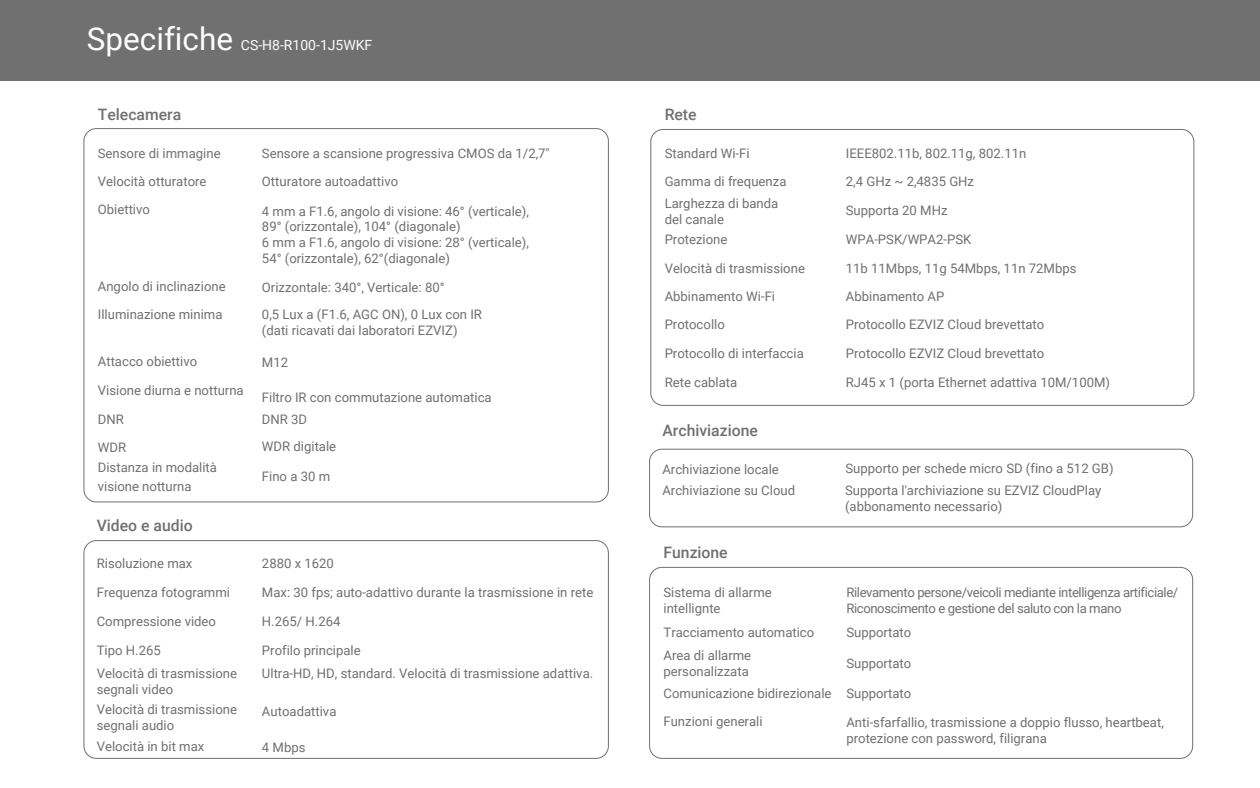
<style>
.page{position:relative;width:1260px;height:788px;background:#fff}
.page>*{position:absolute;margin:0;border:0;box-sizing:border-box;transform-origin:0 0}
.t1{font:31.5px "Roboto";color:#fcfdfd}
.t2{font:500 15.75px "Roboto";color:#717071}
.t3{font:14px "Roboto";color:#fcfdfd}
.t4{font:13.12px/15.8px "Roboto";color:#717071}
.t5{font:13.12px/15.8px "Roboto";letter-spacing:-.03em;color:#717071}
</style>
<div class="page">
<div style="left:0;top:0;width:1260px;height:80px;background:#717071"></div>
<div style="left:83px;top:540px;width:526px;height:218px;border:1px solid #717071;border-radius:12px"></div>
<div style="left:649px;top:448px;width:544px;height:79px;border:1px solid #717071;border-radius:12px"></div>
<div style="left:650px;top:129px;width:544px;height:277px;border:1px solid #717071;border-radius:12px"></div>
<div style="left:649px;top:567px;width:544px;height:191px;border:1px solid #717071;border-radius:12px"></div>
<h1 class="t1" style="left:87px;top:16px;width:148px">Specifiche</h1>
<p class="t3" style="left:241px;top:35px;width:133px">CS-H8-R100-1J5WKF</p>
<p class="t2" style="left:98px;top:103px;width:85px">Telecamera</p>
<p class="t4" style="left:98px;top:144px;width:124px">Sensore di immagine</p>
<p class="t4" style="left:262px;top:144px;width:289px">Sensore a scansione progressiva CMOS da 1/2,7"</p>
<p class="t4" style="left:98px;top:173px;width:110px">Velocità otturatore</p>
<p class="t4" style="left:262px;top:173px;width:138px">Otturatore autoadattivo</p>
<p class="t4" style="left:98px;top:201px;width:54px">Obiettivo</p>
<p class="t4" style="left:262px;top:203px;width:269px">4 mm a F1.6, angolo di visione: 46° (verticale), 89° (orizzontale), 104° (diagonale)<br>6 mm a F1.6, angolo di visione: 28° (verticale), 54° (orizzontale), 62°(diagonale)</p>
<p class="t4" style="left:98px;top:278px;width:129px">Angolo di inclinazione</p>
<p class="t4" style="left:262px;top:278px;width:184px">Orizzontale: 340°, Verticale: 80°</p>
<p class="t4" style="left:98px;top:306px;width:126px">Illuminazione minima</p>
<p class="t4" style="left:262px;top:306px;width:222px">0,5 Lux a (F1.6, AGC ON), 0 Lux con IR (dati ricavati dai laboratori EZVIZ)</p>
<p class="t4" style="left:98px;top:352px;width:101px">Attacco obiettivo</p>
<p class="t4" style="left:262px;top:353px;width:28px">M12</p>
<p class="t4" style="left:98px;top:382px;width:147px">Visione diurna e notturna</p>
<p class="t4" style="left:98px;top:405px;width:30px;line-height:28.3px">DNR<br>WDR</p>
<p class="t4" style="left:262px;top:388px;width:231px">Filtro IR con commutazione automatica</p>
<p class="t4" style="left:262px;top:438px;width:76px">WDR digitale</p>
<p class="t4" style="left:262px;top:411px;width:47px">DNR 3D</p>
<p class="t4" style="left:98px;top:457px;width:121px;line-height:19.2px">Distanza in modalità visione notturna</p>
<p class="t4" style="left:262px;top:468px;width:70px">Fino a 30 m</p>
<p class="t2" style="left:97px;top:514px;width:97px">Video e audio</p>
<p class="t4" style="left:97px;top:555px;width:97px">Risoluzione max</p>
<p class="t4" style="left:262px;top:555px;width:74px">2880 x 1620</p>
<p class="t4" style="left:97px;top:584px;width:135px">Frequenza fotogrammi</p>
<p class="t4" style="left:262px;top:584px;width:333px">Max: 30 fps; auto-adattivo durante la trasmissione in rete</p>
<p class="t4" style="left:97px;top:613px;width:121px">Compressione video</p>
<p class="t4" style="left:262px;top:613px;width:80px">H.265/ H.264</p>
<p class="t4" style="left:97px;top:642px;width:66px">Tipo H.265</p>
<p class="t4" style="left:262px;top:642px;width:100px">Profilo principale</p>
<p class="t4" style="left:97px;top:664px;width:142px">Velocità di trasmissione segnali video</p>
<p class="t4" style="left:262px;top:664px;width:333px">Ultra-HD, HD, standard. Velocità di trasmissione adattiva.</p>
<p class="t4" style="left:97px;top:701px;width:142px">Velocità di trasmissione segnali audio</p>
<p class="t4" style="left:262px;top:703px;width:76px">Autoadattiva</p>
<p class="t4" style="left:97px;top:737px;width:109px">Velocità in bit max</p>
<p class="t4" style="left:262px;top:738px;width:45px">4 Mbps</p>
<p class="t2" style="left:665px;top:103px;width:33px">Rete</p>
<p class="t4" style="left:665px;top:144px;width:86px">Standard Wi-Fi</p>
<p class="t4" style="left:846px;top:144px;width:182px">IEEE802.11b, 802.11g, 802.11n</p>
<p class="t4" style="left:665px;top:173px;width:123px">Gamma di frequenza</p>
<p class="t4" style="left:846px;top:173px;width:130px">2,4 GHz ~ 2,4835 GHz</p>
<p class="t4" style="left:665px;top:195px;width:115px">Larghezza di banda del canale</p>
<p class="t4" style="left:846px;top:202px;width:103px">Supporta 20 MHz</p>
<p class="t4" style="left:665px;top:231px;width:64px">Protezione</p>
<p class="t4" style="left:846px;top:231px;width:127px">WPA-PSK/WPA2-PSK</p>
<p class="t4" style="left:665px;top:253px;width:142px;line-height:28.1px">Velocità di trasmissione<br>Abbinamento Wi-Fi</p>
<p class="t4" style="left:846px;top:253px;width:232px;line-height:28.1px">11b 11Mbps, 11g 54Mbps, 11n 72Mbps<br>Abbinamento AP</p>
<p class="t4" style="left:665px;top:316px;width:62px">Protocollo</p>
<p class="t4" style="left:846px;top:316px;width:200px">Protocollo EZVIZ Cloud brevettato</p>
<p class="t4" style="left:665px;top:345px;width:141px">Protocollo di interfaccia</p>
<p class="t4" style="left:846px;top:345px;width:200px">Protocollo EZVIZ Cloud brevettato</p>
<p class="t4" style="left:665px;top:374px;width:74px">Rete cablata</p>
<p class="t4" style="left:846px;top:374px;width:266px">RJ45 x 1 (porta Ethernet adattiva 10M/100M)</p>
<p class="t2" style="left:662px;top:419px;width:97px">Archiviazione</p>
<p class="t4" style="left:662px;top:460px;width:118px">Archiviazione locale</p>
<p class="t4" style="left:845px;top:459px;width:270px">Supporto per schede micro SD (fino a 512 GB)</p>
<p class="t4" style="left:662px;top:482px;width:134px">Archiviazione su Cloud</p>
<p class="t4" style="left:845px;top:482px;width:258px">Supporta l'archiviazione su EZVIZ CloudPlay (abbonamento necessario)</p>
<p class="t2" style="left:664px;top:541px;width:66px">Funzione</p>
<p class="t4" style="left:664px;top:584px;width:110px">Sistema di allarme intellignte</p>
<p class="t5" style="left:846px;top:584px;width:333px">Rilevamento persone/veicoli mediante intelligenza artificiale/<br>Riconoscimento e gestione del saluto con la mano</p>
<p class="t4" style="left:664px;top:624px;width:152px">Tracciamento automatico</p>
<p class="t4" style="left:846px;top:624px;width:66px">Supportato</p>
<p class="t4" style="left:664px;top:647px;width:89px">Area di allarme personalizzata</p>
<p class="t4" style="left:846px;top:654px;width:66px">Supportato</p>
<p class="t4" style="left:664px;top:679px;width:249px;line-height:27.8px">Comunicazione bidirezionale Supportato<br>Funzioni generali</p>
<p class="t4" style="left:846px;top:714px;width:319px">Anti-sfarfallio, trasmissione a doppio flusso, heartbeat, protezione con password, filigrana</p>
</div>
